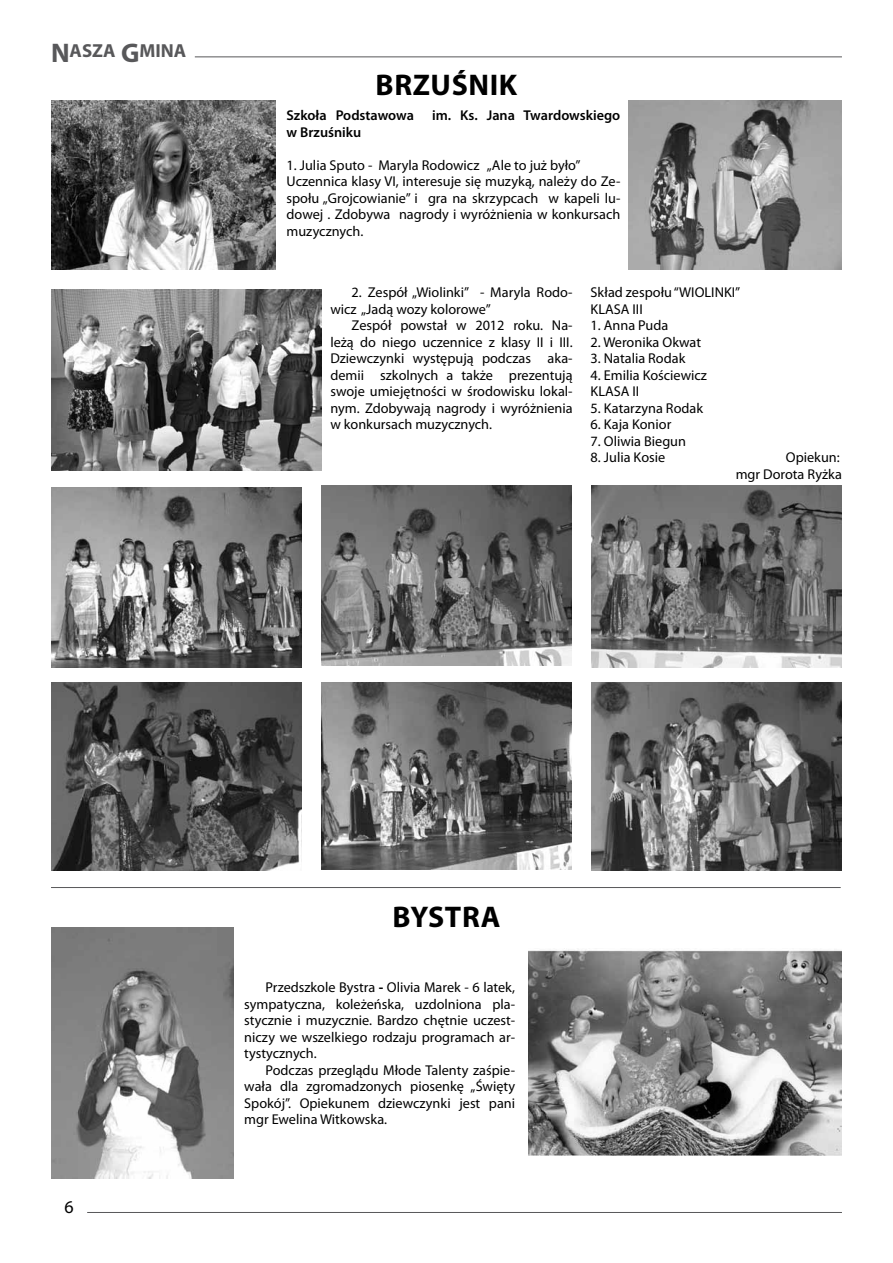
<style>
.page{position:relative;width:893px;height:1263px;background:#fff}
.page>*{position:absolute;margin:0;border:0;box-sizing:border-box;transform-origin:0 0}
.t1{font:700 30px "Myriad Pro";color:#000}
.t2{font:700 18.9px "Myriad Pro";color:#58585a}
.t3{font:18px "Myriad Pro";color:#000}
.t4{font:14.25px/16.5px "Myriad Pro";color:#000}
.t5{font:600 14.25px "Myriad Pro";color:#000}
.s1{font-size:27px}
.s2{font-weight:700}
</style>
<div class="page">
<hr style="left:87px;top:1212px;width:755px;height:1px;background:#58585a">
<hr style="left:195px;top:56px;width:647px;height:1px;background:#58585a">
<img style="left:51px;top:101px;width:225px;height:169px">
<img style="left:51px;top:290px;width:271px;height:180px">
<img style="left:51px;top:487px;width:251px;height:180px">
<img style="left:321px;top:486px;width:251px;height:180px">
<img style="left:51px;top:682px;width:251px;height:188px">
<img style="left:321px;top:682px;width:251px;height:188px">
<img style="left:591px;top:682px;width:251px;height:188px">
<img style="left:591px;top:486px;width:251px;height:182px">
<img style="left:629px;top:101px;width:213px;height:169px">
<hr style="left:51px;top:887px;width:790px;height:1px;background:#58585a">
<img style="left:529px;top:950px;width:313px;height:205px">
<img style="left:51px;top:927px;width:183px;height:251px">
<h2 class="t2" style="left:51px;top:39px;width:137px"><span class="s1">N</span>ASZA <span class="s1">G</span>MINA</h2>
<h1 class="t1" style="left:376px;top:65px;width:38px">BRZU</h1>
<h1 class="t1" style="left:452px;top:65px;width:34px">ŚNIK</h1>
<p class="t5" style="left:287px;top:106px;width:129px">Szkoła Podstawowa</p>
<p class="t5" style="left:432px;top:106px;width:190px">im. Ks. Jana Twardowskiego</p>
<p class="t5" style="left:287px;top:123px;width:76px">w Brzuśniku</p>
<p class="t4" style="left:287px;top:156px;width:335px">1. Julia Sputo - Maryla Rodowicz „Ale to już było” Uczennica klasy VI, interesuje się muzyką, należy do Ze&shy;społu „Grojcowianie” i gra na skrzypcach w kapeli lu&shy;dowej . Zdobywa nagrody i wyróżnienia w konkursach muzycznych.</p>
<p class="t4" style="left:330px;top:284px;width:244px;text-indent:21px">2. Zespół „Wiolinki” - Maryla Rodo&shy;wicz „Jadą wozy kolorowe”</p>
<p class="t4" style="left:330px;top:317px;width:244px;text-align:justify;text-indent:21px">Zespół powstał w 2012 roku. Na&shy;leżą do niego uczennice z klasy II i III.<br>Dziewczynki występują podczas aka&shy;demii szkolnych a także prezentują swoje umiejętności w środowisku lokal&shy;nym. Zdobywają nagrody i wyróżnienia w konkursach muzycznych.</p>
<p class="t4" style="left:591px;top:284px;width:151px">Skład zespołu “WIOLINKI”<br>KLASA III</p>
<p class="t4" style="left:591px;top:317px;width:79px">1. Anna Puda</p>
<p class="t4" style="left:591px;top:333px;width:112px">2. Weronika Okwat</p>
<p class="t4" style="left:591px;top:350px;width:96px">3. Natalia Rodak</p>
<p class="t4" style="left:591px;top:366px;width:118px">4. Emilia Kościewicz<br>KLASA II</p>
<p class="t4" style="left:591px;top:399px;width:114px">5. Katarzyna Rodak</p>
<p class="t4" style="left:591px;top:416px;width:82px">6. Kaja Konior</p>
<p class="t4" style="left:591px;top:432px;width:97px">7. Oliwia Biegun</p>
<p class="t4" style="left:591px;top:449px;width:76px">8. Julia Kosie</p>
<p class="t4" style="left:736px;top:449px;width:108px;text-align:right">Opiekun:<br>mgr Dorota Ryżka</p>
<p class="t3" style="left:64px;top:1196px;width:11px">6</p>
<h1 class="t1" style="left:393px;top:897px;width:37px">BYSTRA</h1>
<p class="t4" style="left:244px;top:979px;width:272px;text-align:justify;text-indent:21px">Przedszkole Bystra <span class="s2">-</span> Olivia Marek - 6 latek, sympatyczna, koleżeńska, uzdolniona pla&shy;stycznie i muzycznie. Bardzo chętnie uczest&shy;niczy we wszelkiego rodzaju programach ar&shy;tystycznych.</p>
<p class="t4" style="left:244px;top:1061px;width:272px;text-align:justify;text-indent:21px">Podczas przeglądu Młode Talenty zaśpie&shy;wała dla zgromadzonych piosenkę „Święty Spokój”. Opiekunem dziewczynki jest pani mgr Ewelina Witkowska.</p>
</div>
